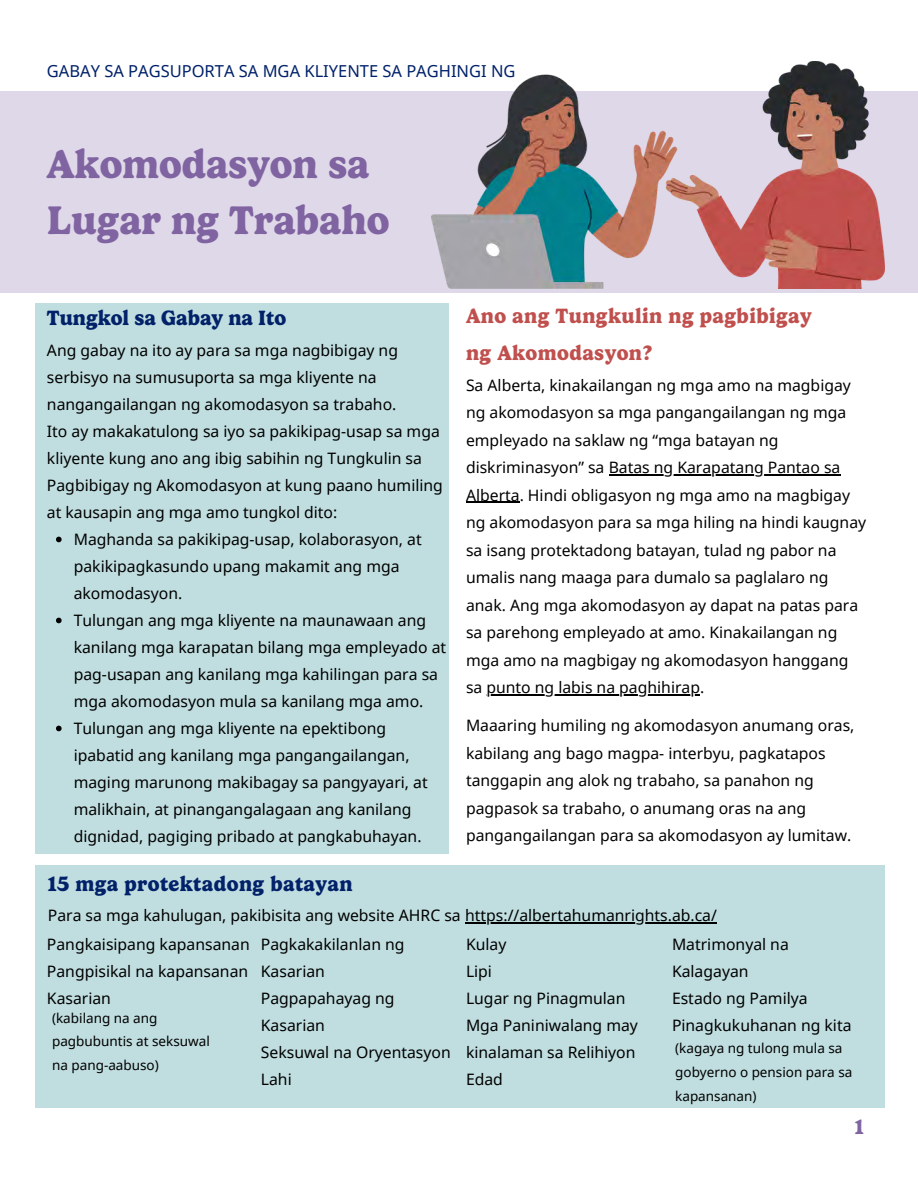
<style>
.page{position:relative;width:918px;height:1188px;background:#fff}
.page>*{position:absolute;margin:0;border:0;box-sizing:border-box;transform-origin:0 0}
.t1{font:700 40.5px/56.2px "Gelica";color:#8064a2}
.t2{font:700 21px/37px "Gelica";letter-spacing:.02em;color:#c0504d}
.t3{font:700 21px "Gelica";letter-spacing:.02em;color:#012169}
.t4{font:700 21px "Gelica";color:#012169}
.t5{font:700 21px "Gelica";color:#8064a2}
.t6{font:16.5px "Noto Sans";color:#012169}
.t7{font:15.75px/27px "Noto Sans";color:#000}
.t8{font:13.5px/23.7px "Noto Sans";color:#000}
</style>
<div class="page">
<div style="left:0;top:92px;width:918px;height:201px;background:#dfd8e8"></div>
<img style="left:432px;top:62px;width:452px;height:226px">
<div style="left:35px;top:303px;width:413px;height:551px;background:#c0dddf"></div>
<svg style="left:56px;top:537px;width:6px;height:5px"></svg>
<svg style="left:56px;top:618px;width:6px;height:5px"></svg>
<svg style="left:56px;top:726px;width:6px;height:5px"></svg>
<hr style="left:609px;top:474px;width:232px;height:2px;background:#000">
<hr style="left:466px;top:502px;width:54px;height:1px;background:#000">
<hr style="left:486px;top:694px;width:214px;height:2px;background:#000">
<div style="left:35px;top:865px;width:849px;height:243px;background:#c0dddf"></div>
<hr style="left:465px;top:922px;width:252px;height:2px;background:#000">
<h1 class="t6" style="left:47px;top:60px;width:470px">GABAY SA PAGSUPORTA SA MGA KLIYENTE SA PAGHINGI NG</h1>
<p class="t1" style="left:47px;top:136px;width:344px">Akomodasyon sa<br>Lugar ng Trabaho</p>
<h3 class="t4" style="left:47px;top:306px;width:241px">Tungkol sa Gabay na Ito</h3>
<h3 class="t7" style="left:47px;top:336px;width:397px">Ang gabay na ito ay para sa mga nagbibigay ng serbisyo na sumusuporta sa mga kliyente na nangangailangan ng akomodasyon sa trabaho.<br>Ito ay makakatulong sa iyo sa pakikipag-usap sa mga kliyente kung ano ang ibig sabihin ng Tungkulin sa Pagbibigay ng Akomodasyon at kung paano humiling at kausapin ang mga amo tungkol dito:</h3>
<p class="t7" style="left:74px;top:525px;width:349px">Maghanda sa pakikipag-usap, kolaborasyon, at pakikipagkasundo upang makamit ang mga akomodasyon.</p>
<p class="t7" style="left:74px;top:606px;width:374px">Tulungan ang mga kliyente na maunawaan ang kanilang mga karapatan bilang mga empleyado at pag-usapan ang kanilang mga kahilingan para sa mga akomodasyon mula sa kanilang mga amo.</p>
<p class="t7" style="left:74px;top:714px;width:355px">Tulungan ang mga kliyente na epektibong ipabatid ang kanilang mga pangangailangan, maging marunong makibagay sa pangyayari, at malikhain, at pinangangalagaan ang kanilang dignidad, pagiging pribado at pangkabuhayan.</p>
<h3 class="t2" style="left:466px;top:297px;width:347px">Ano ang Tungkulin ng pagbibigay ng Akomodasyon?</h3>
<h3 class="t7" style="left:466px;top:371px;width:386px;line-height:27.5px">Sa Alberta, kinakailangan ng mga amo na magbigay ng akomodasyon sa mga pangangailangan ng mga empleyado na saklaw ng “mga batayan ng diskriminasyon” sa Batas ng Karapatang Pantao sa</h3>
<h3 class="t7" style="left:466px;top:481px;width:402px;line-height:27.5px">Alberta. Hindi obligasyon ng mga amo na magbigay ng akomodasyon para sa mga hiling na hindi kaugnay sa isang protektadong batayan, tulad ng pabor na umalis nang maaga para dumalo sa paglalaro ng anak. Ang mga akomodasyon ay dapat na patas para sa parehong empleyado at amo. Kinakailangan ng mga amo na magbigay ng akomodasyon hanggang sa punto ng labis na paghihirap.</h3>
<h3 class="t7" style="left:466px;top:711px;width:390px;line-height:27.5px">Maaaring humiling ng akomodasyon anumang oras, kabilang ang bago magpa- interbyu, pagkatapos tanggapin ang alok ng trabaho, sa panahon ng pagpasok sa trabaho, o anumang oras na ang pangangailangan para sa akomodasyon ay lumitaw.</h3>
<h3 class="t3" style="left:48px;top:871px;width:306px">15 mga protektadong batayan</h3>
<h3 class="t7" style="left:48px;top:902px;width:671px">Para sa mga kahulugan, pakibisita ang website AHRC sa https://albertahumanrights.ab.ca/</h3>
<h3 class="t7" style="left:47px;top:930px;width:204px;text-align:justify">Pangkaisipang kapansanan Pangpisikal na kapansanan Kasarian</h3>
<h3 class="t7" style="left:261px;top:930px;width:191px">Pagkakakilanlan ng<br>Kasarian<br>Pagpapahayag ng<br>Kasarian<br>Seksuwal na Oryentasyon<br>Lahi</h3>
<h3 class="t7" style="left:466px;top:930px;width:173px">Kulay<br>Lipi<br>Lugar ng Pinagmulan<br>Mga Paniniwalang may kinalaman sa Relihiyon<br>Edad</h3>
<p class="t7" style="left:672px;top:930px;width:181px">Matrimonyal na<br>Kalagayan<br>Estado ng Pamilya<br>Pinagkukuhanan ng kita</p>
<p class="t8" style="left:52px;top:1005px;width:159px">(kabilang na ang pagbubuntis at seksuwal na pang-aabuso)</p>
<p class="t8" style="left:675px;top:1036px;width:179px">(kagaya ng tulong mula sa gobyerno o pension para sa kapansanan)</p>
<h2 class="t5" style="left:855px;top:1114px;width:10px">1</h2>
</div>
